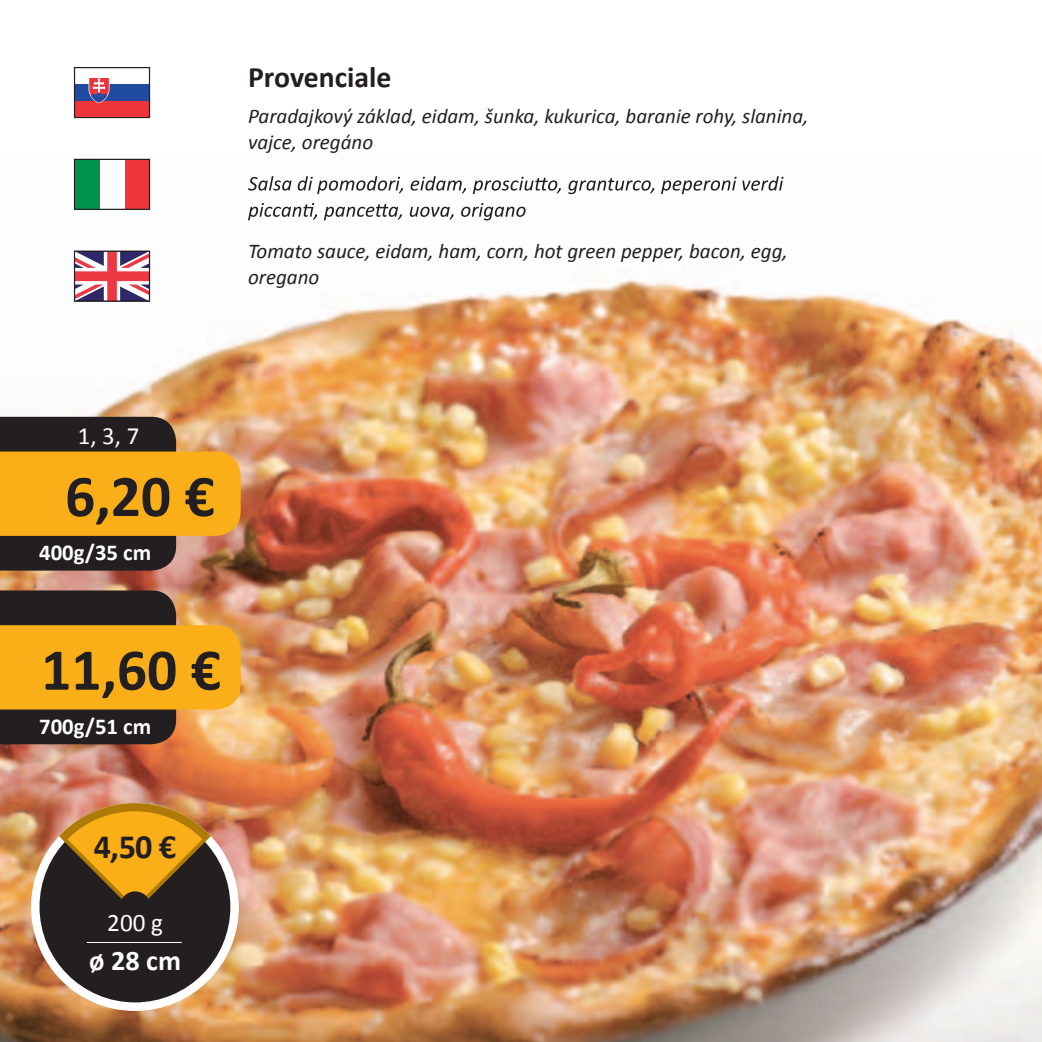
<style>
.page{position:relative;width:1042px;height:1042px;background:#fff}
.page>*{position:absolute;margin:0;border:0;box-sizing:border-box;transform-origin:0 0}
.t1{font:700 59.5px "Calibri";color:#231f20}
.t2{font:700 35.18px "Calibri";color:#231f20}
.t3{font:700 34.12px "Calibri";color:#231f20}
.t4{font:700 29.75px "Calibri";color:#231f20}
.t5{font:700 28.35px "Calibri";color:#fff}
.t6{font:25.2px "Calibri";color:#fff}
.t7{font:24.85px "Calibri";color:#fff}
.t8{font:700 22.75px "Calibri";color:#fff}
.t9{font:italic 21px/26.2px "Calibri";color:#231f20}
</style>
<div class="page">
<img style="left:0;top:158px;width:1042px;height:884px">
<svg style="left:0;top:417px;width:241px;height:153px;background:#af7d27"></svg>
<svg style="left:0;top:590px;width:241px;height:154px;background:#b27f26"></svg>
<svg style="left:248px;top:176px;width:535px;height:18px"></svg>
<svg style="left:248px;top:203px;width:277px;height:17px"></svg>
<div style="left:75px;top:84px;width:74px;height:17px;background:#214ba0"></div>
<div style="left:75px;top:101px;width:74px;height:17px;background:#ee3539"></div>
<svg style="left:88px;top:78px;width:22px;height:25px"></svg>
<div style="left:74px;top:67px;width:76px;height:51px;border:1px solid #231f20"></div>
<div style="left:124px;top:159px;width:25px;height:50px;background:#ee3539"></div>
<div style="left:100px;top:159px;width:25px;height:50px;background:#fafdfb"></div>
<div style="left:75px;top:159px;width:25px;height:50px;background:#00924a"></div>
<div style="left:74px;top:159px;width:76px;height:51px;border:1px solid #231f20"></div>
<svg style="left:76px;top:253px;width:72px;height:46px"></svg>
<div style="left:74px;top:251px;width:76px;height:50px;border:1px solid #231f20"></div>
<svg style="left:31px;top:803px;width:208px;height:208px;background:#87673f"></svg>
<div style="left:120px;top:891px;width:31px;height:31px;background:#231f20;border-radius:50%"></div>
<hr style="left:87px;top:942px;width:95px;height:1px;background:#fff">
<h3 class="t4" style="left:248px;top:58px;width:145px">Provenciale</h3>
<p class="t9" style="left:248px;top:102px;width:562px">Paradajkový základ, eidam, šunka, kukurica, baranie rohy, slanina, vajce, oregáno</p>
<p class="t9" style="left:248px;top:237px;width:541px">Tomato sauce, eidam, ham, corn, hot green pepper, bacon, egg, oregano</p>
<p class="t7" style="left:78px;top:420px;width:63px">1, 3, 7</p>
<h1 class="t1" style="left:65px;top:459px;width:151px">6,20 €</h1>
<p class="t8" style="left:39px;top:538px;width:114px">400g/35 cm</p>
<h1 class="t1" style="left:41px;top:633px;width:181px">11,60 €</h1>
<p class="t8" style="left:39px;top:712px;width:114px">700g/51 cm</p>
<h2 class="t2" style="left:93px;top:824px;width:44px">31</h2>
<h3 class="t3" style="left:94px;top:825px;width:84px">4,50 €</h3>
<p class="t6" style="left:107px;top:907px;width:57px">200 g</p>
<h3 class="t5" style="left:89px;top:943px;width:93px">ø 28 cm</h3>
</div>
